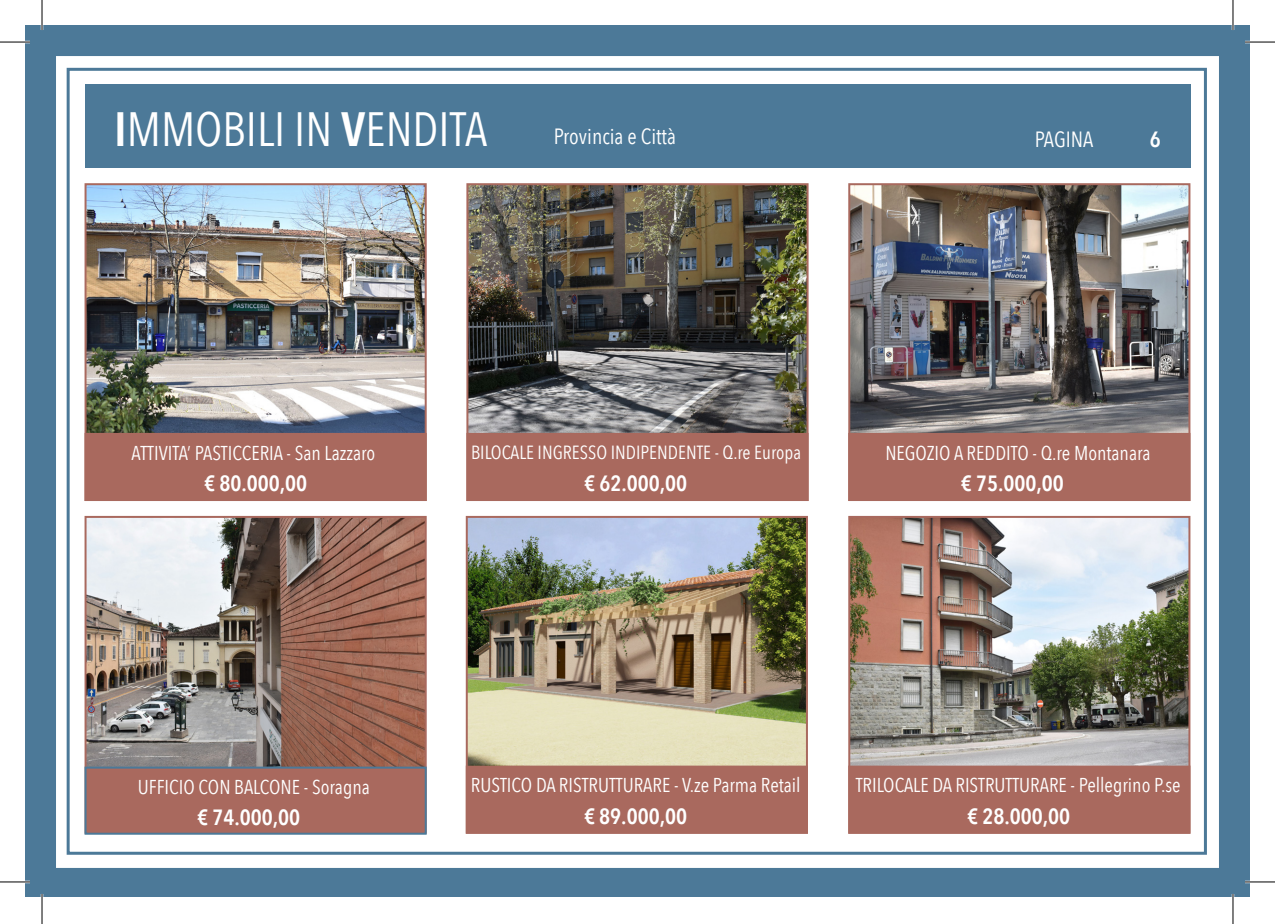
<style>
.page{position:relative;width:1275px;height:924px;background:#fff}
.page>*{position:absolute;margin:0;border:0;box-sizing:border-box;transform-origin:0 0}
.t1{font:48px "Avenir Next Condensed";color:#fff}
.t2{font:600 22px "Avenir Next Condensed";color:#fff}
.t3{font:22px "Avenir Next Condensed";color:#fff}
.t4{font:20px "Avenir Next Condensed";color:#fff}
.t5{font:19px "Avenir Next Condensed";color:#fff}
.s1{font-weight:600}
</style>
<div class="page">
<div style="left:25px;top:25px;width:1225px;height:870px;background:#4c7998"></div>
<div style="left:49px;top:49px;width:1177px;height:825px;background:#fff"></div>
<div style="left:42px;top:42px;width:1191px;height:839px;border:14px solid #4c7998"></div>
<div style="left:67px;top:68px;width:1140px;height:786px;background:#fff;border:3px solid #4c7998"></div>
<div style="left:85px;top:85px;width:1105px;height:83px;background:#4c7998"></div>
<img style="left:851px;top:186px;width:336px;height:246px">
<div style="left:848px;top:183px;width:342px;height:318px;border:2px solid #a9695e"></div>
<img style="left:469px;top:186px;width:336px;height:246px">
<div style="left:466px;top:183px;width:342px;height:318px;border:2px solid #a9695e"></div>
<img style="left:88px;top:518px;width:336px;height:248px">
<div style="left:85px;top:515px;width:342px;height:318px;border:2px solid #a9695e"></div>
<img style="left:88px;top:186px;width:336px;height:246px">
<div style="left:85px;top:183px;width:342px;height:318px;border:2px solid #a9695e"></div>
<img style="left:851px;top:518px;width:336px;height:247px">
<div style="left:848px;top:515px;width:342px;height:318px;border:2px solid #a9695e"></div>
<img style="left:469px;top:518px;width:336px;height:247px">
<div style="left:466px;top:515px;width:342px;height:318px;border:2px solid #a9695e"></div>
<div style="left:85px;top:766px;width:342px;height:68px;background:#a9695e;border:2px solid #4c7998"></div>
<div style="left:466px;top:432px;width:342px;height:69px;background:#a9695e;border:2px solid #a9695e"></div>
<div style="left:848px;top:432px;width:342px;height:69px;background:#a9695e;border:2px solid #a9695e"></div>
<div style="left:466px;top:765px;width:342px;height:68px;background:#a9695e;border:2px solid #a9695e"></div>
<div style="left:848px;top:765px;width:342px;height:68px;background:#a9695e;border:2px solid #a9695e"></div>
<div style="left:85px;top:432px;width:342px;height:69px;background:#a9695e;border:2px solid #a9695e"></div>
<hr style="left:0;top:41px;width:30px;height:2px;background:#fff">
<hr style="left:1245px;top:41px;width:30px;height:2px;background:#fff">
<hr style="left:0;top:880px;width:30px;height:2px;background:#fff">
<hr style="left:1245px;top:880px;width:30px;height:2px;background:#fff">
<hr style="left:41px;top:0;width:2px;height:30px;background:#fff">
<hr style="left:41px;top:893px;width:2px;height:30px;background:#fff">
<hr style="left:1231px;top:0;width:3px;height:30px;background:#fff">
<hr style="left:1231px;top:893px;width:3px;height:30px;background:#fff">
<hr style="left:0;top:42px;width:30px;height:1px;background:#000">
<hr style="left:1245px;top:42px;width:30px;height:1px;background:#000">
<hr style="left:0;top:881px;width:30px;height:1px;background:#000">
<hr style="left:1245px;top:881px;width:30px;height:1px;background:#000">
<hr style="left:42px;top:0;width:1px;height:30px;background:#000">
<hr style="left:42px;top:893px;width:1px;height:30px;background:#000">
<hr style="left:1232px;top:0;width:1px;height:30px;background:#000">
<hr style="left:1232px;top:893px;width:1px;height:30px;background:#000">
<p class="t1" style="left:114px;top:88px;width:375px"><span class="s1">I</span>MMOBILI IN <span class="s1">V</span>ENDITA</p>
<p class="t3" style="left:554px;top:118px;width:124px">Provincia e Città</p>
<p class="t3" style="left:1034px;top:121px;width:60px">PAGINA</p>
<p class="t2" style="left:1150px;top:121px;width:12px">6</p>
<p class="t4" style="left:131px;top:435px;width:245px">ATTIVITA’ PASTICCERIA - San Lazzaro</p>
<p class="t2" style="left:204px;top:464px;width:105px">€ 80.000,00</p>
<p class="t5" style="left:471px;top:435px;width:331px">BILOCALE INGRESSO INDIPENDENTE - Q.re Europa</p>
<p class="t4" style="left:885px;top:435px;width:267px">NEGOZIO A REDDITO - Q.re Montanara</p>
<p class="t2" style="left:584px;top:464px;width:105px">€ 62.000,00</p>
<p class="t2" style="left:960px;top:464px;width:105px">€ 75.000,00</p>
<p class="t4" style="left:138px;top:769px;width:233px">UFFICIO CON BALCONE - Soragna</p>
<p class="t2" style="left:197px;top:798px;width:105px">€ 74.000,00</p>
<p class="t4" style="left:471px;top:768px;width:331px">RUSTICO DA RISTRUTTURARE - V.ze Parma Retail</p>
<p class="t4" style="left:855px;top:768px;width:326px">TRILOCALE DA RISTRUTTURARE - Pellegrino P.se</p>
<p class="t2" style="left:584px;top:797px;width:105px">€ 89.000,00</p>
<p class="t2" style="left:967px;top:797px;width:105px">€ 28.000,00</p>
</div>
